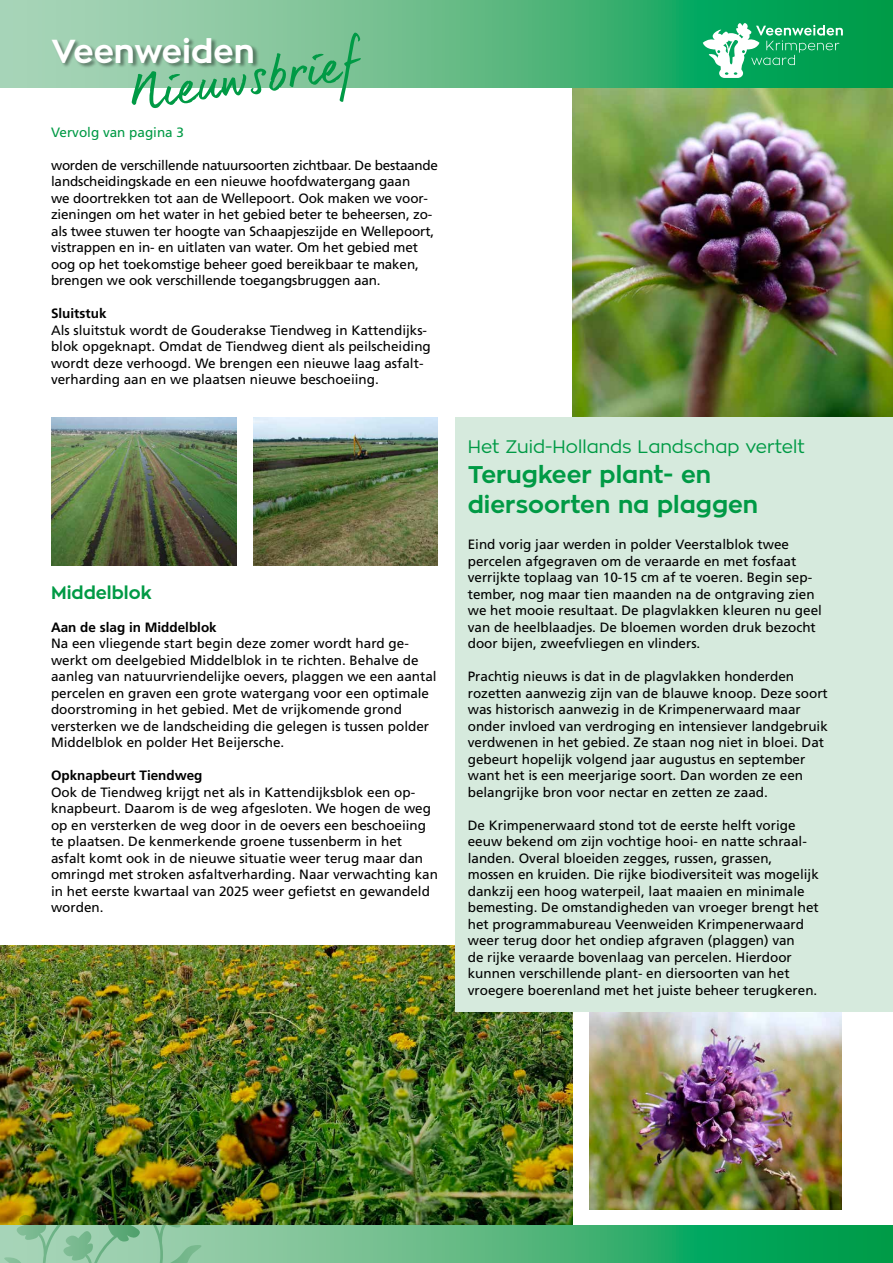
<style>
.page{position:relative;width:893px;height:1263px;background:#fff}
.page>*{position:absolute;margin:0;border:0;box-sizing:border-box;transform-origin:0 0}
.t1{font:700 33px "Zona Pro";color:#fff}
.t2{font:700 24px/30px "Zona Pro";color:#009a45}
.t3{font:18px "Zona Pro";color:#009a45}
.t4{font:700 18px "Zona Pro";color:#009a45}
.t5{font:13.5px/16.5px "Frutiger LT Std";color:#000}
.t6{font:700 13.5px "Frutiger LT Std";color:#000}
.t7{font:13.5px "Frutiger LT Std";color:#009a45}
</style>
<div class="page">
<img style="left:0;top:945px;width:573px;height:281px">
<img style="left:51px;top:417px;width:185px;height:149px">
<img style="left:253px;top:417px;width:185px;height:149px">
<img style="left:573px;top:87px;width:320px;height:330px">
<img style="left:590px;top:1011px;width:252px;height:198px">
<div style="left:455px;top:417px;width:438px;height:594px;background:#d6eadd"></div>
<svg style="left:0;top:0;width:893px;height:87px;background:#56b882"></svg>
<svg style="left:0;top:1226px;width:893px;height:37px;background:#46b378"></svg>
<img style="left:4px;top:1180px;width:197px;height:83px">
<svg style="left:703px;top:22px;width:140px;height:56px"></svg>
<div style="left:52px;top:37px;width:207px;height:32px;background:#000;opacity:.4"></div>
<svg style="left:131px;top:32px;width:230px;height:77px"></svg>
<h1 class="t1" style="left:51px;top:29px;width:205px">Veenweiden</h1>
<p class="t7" style="left:51px;top:124px;width:135px">Vervolg van pagina 3</p>
<p class="t5" style="left:51px;top:157px;width:388px">worden de verschillende natuursoorten zichtbaar. De bestaande landscheidingskade en een nieuwe hoofdwatergang gaan<br>we doortrekken tot aan de Wellepoort. Ook maken we voor&shy;zieningen om het water in het gebied beter te beheersen, zo&shy;als twee stuwen ter hoogte van Schaapjeszijde en Wellepoort, vistrappen en in- en uitlaten van water. Om het gebied met oog op het toekomstige beheer goed bereikbaar te maken, brengen we ook verschillende toegangsbruggen aan.</p>
<p class="t6" style="left:51px;top:305px;width:57px">Sluitstuk</p>
<p class="t5" style="left:51px;top:322px;width:381px">Als sluitstuk wordt de Gouderakse Tiendweg in Kattendijks&shy;blok opgeknapt. Omdat de Tiendweg dient als peilscheiding wordt deze verhoogd. We brengen een nieuwe laag asfalt&shy;verharding aan en we plaatsen nieuwe beschoeiing.</p>
<h3 class="t4" style="left:51px;top:580px;width:102px">Middelblok</h3>
<p class="t6" style="left:51px;top:619px;width:167px">Aan de slag in Middelblok</p>
<p class="t5" style="left:51px;top:635px;width:387px">Na een vliegende start begin deze zomer wordt hard ge&shy;werkt om deelgebied Middelblok in te richten. Behalve de aanleg van natuurvriendelijke oevers, plaggen we een aantal percelen en graven een grote watergang voor een optimale doorstroming in het gebied. Met de vrijkomende grond versterken we de landscheiding die gelegen is tussen polder Middelblok en polder Het Beijersche.</p>
<p class="t6" style="left:51px;top:767px;width:153px">Opknapbeurt Tiendweg</p>
<p class="t5" style="left:51px;top:784px;width:388px">Ook de Tiendweg krijgt net als in Kattendijksblok een op&shy;knapbeurt. Daarom is de weg afgesloten. We hogen de weg op en versterken de weg door in de oevers een beschoeiing te plaatsen. De kenmerkende groene tussenberm in het asfalt komt ook in de nieuwe situatie weer terug maar dan omringd met stroken asfaltverharding. Naar verwachting kan in het eerste kwartaal van 2025 weer gefietst en gewandeld worden.</p>
<h3 class="t3" style="left:468px;top:435px;width:338px">Het Zuid-Hollands Landschap vertelt</h3>
<h2 class="t2" style="left:468px;top:460px;width:292px">Terugkeer plant- en diersoorten na plaggen</h2>
<p class="t5" style="left:468px;top:536px;width:356px">Eind vorig jaar werden in polder Veerstalblok twee percelen afgegraven om de veraarde en met fosfaat verrijkte toplaag van 10-15 cm af te voeren. Begin sep&shy;tember, nog maar tien maanden na de ontgraving zien we het mooie resultaat. De plagvlakken kleuren nu geel van de heelblaadjes. De bloemen worden druk bezocht door bijen, zweefvliegen en vlinders.</p>
<p class="t5" style="left:468px;top:668px;width:362px">Prachtig nieuws is dat in de plagvlakken honderden rozetten aanwezig zijn van de blauwe knoop. Deze soort was historisch aanwezig in de Krimpenerwaard maar onder invloed van verdroging en intensiever landgebruik verdwenen in het gebied. Ze staan nog niet in bloei. Dat gebeurt hopelijk volgend jaar augustus en september want het is een meerjarige soort. Dan worden ze een belangrijke bron voor nectar en zetten ze zaad.</p>
<p class="t5" style="left:468px;top:817px;width:353px">De Krimpenerwaard stond tot de eerste helft vorige eeuw bekend om zijn vochtige hooi- en natte schraal&shy;landen. Overal bloeiden zegges, russen, grassen, mossen en kruiden. Die rijke biodiversiteit was mogelijk dankzij een hoog waterpeil, laat maaien en minimale bemesting. De omstandigheden van vroeger brengt het het programmabureau Veenweiden Krimpenerwaard weer terug door het ondiep afgraven (plaggen) van<br>de rijke veraarde bovenlaag van percelen. Hierdoor kunnen verschillende plant- en diersoorten van het vroegere boerenland met het juiste beheer terugkeren.</p>
</div>
